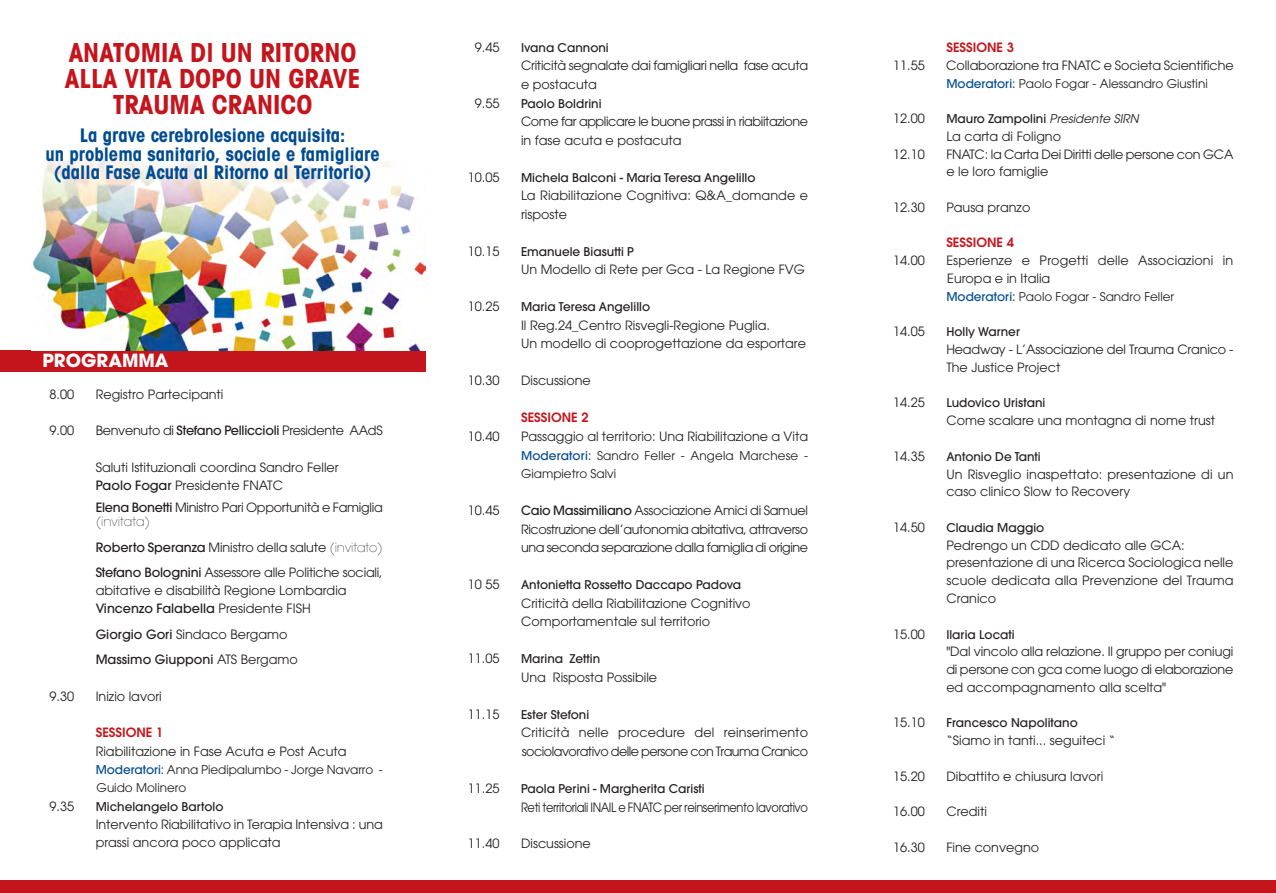
<style>
.page{position:relative;width:1276px;height:893px;background:#fff}
.page>*{position:absolute;margin:0;border:0;box-sizing:border-box;transform-origin:0 0}
.t1{font:700 condensed 26.25px/26.2px "Avant Garde";color:#c4151c;text-align:center}
.t2{font:700 condensed 18.75px/18.8px "Avant Garde";color:#004c91;text-align:center}
.t3{font:700 18px "Avant Garde";color:#fff}
.t4{font:12.75px/17.7px "Avant Garde";color:#231f20}
.t5{font:12.75px/14.5px "Avant Garde";letter-spacing:-.02em;color:#231f20}
.t6{font:12.75px/18.6px "Avant Garde";letter-spacing:-.04em;color:#231f20}
.t7{font:12.75px/18.6px "Avant Garde";letter-spacing:-.03em;color:#231f20}
.t8{font:12.75px/17.7px "Avant Garde";letter-spacing:-.025em;color:#231f20}
.t9{font:12.75px "Avant Garde";letter-spacing:-.035em;color:#231f20;scale:.9 1}
.t10{font:500 12.75px/25.3px "Avant Garde";color:#231f20}
.t11{font:600 12.75px "Avant Garde";color:#c4151c}
.t12{font:500 12px "Avant Garde";color:#231f20}
.t13{font:12px/18.3px "Avant Garde";color:#231f20}
.s1{color:#fff}
.s2{font-weight:500}
.s3{font-weight:200}
.s4{font-weight:400}
.s5{font-weight:500;color:#004c91}
.s6{font-weight:400;font-style:italic}
</style>
<div class="page">
<div style="left:0;top:351px;width:425px;height:21px;background:#c4151c"></div>
<img style="left:45px;top:276px;width:380px;height:75px">
<img style="left:31px;top:161px;width:394px;height:115px">
<div style="left:0;top:881px;width:1276px;height:12px;background:#c4151c"></div>
<h1 class="t1" style="left:65px;top:41px;width:297px">ANATOMIA Dl UN RITORNO<br>ALLA VITA DOPO UN GRAVE<br>TRAUMA CRANICO</h1>
<h2 class="t2" style="left:45px;top:127px;width:336px">La grave cerebrolesione acquisita:<br>un problema sanitario, sociale e famigliare (dalla Fase Acuta al Ritorno al Territorio)</h2>
<h3 class="t3" style="left:43px;top:354px;width:128px">PROGRAMMA</h3>
<p class="t4" style="left:43px;top:386px;width:33px"><span class="s1">0</span>8.00</p>
<p class="t4" style="left:96px;top:386px;width:129px">Registro Partecipanti</p>
<p class="t4" style="left:43px;top:423px;width:33px"><span class="s1">0</span>9.00</p>
<p class="t5" style="left:96px;top:424px;width:288px">Benvenuto di <span class="s2">Stefano Pelliccioli</span> Presidente AAdS</p>
<p class="t4" style="left:96px;top:459px;width:244px;line-height:18.3px">Saluti Istituzionali coordina Sandro Feller<br><span class="s2">Paolo Fogar</span> Presidente FNATC</p>
<p class="t5" style="left:96px;top:501px;width:289px"><span class="s2">Elena Bonetti</span> Ministro Pari Opportunità e Famiglia <span class="s3">(invitata)</span></p>
<p class="t4" style="left:96px;top:535px;width:289px;line-height:25.3px"><span class="s2">Roberto Speranza</span> Ministro della salute <span class="s3">(invitato)<br></span><span class="s2">Stefano Bolognini</span> Assessore alle Politiche sociali,</p>
<p class="t4" style="left:96px;top:582px;width:252px;line-height:18.3px">abitative e disabilità Regione Lombardia<br><span class="s2">Vincenzo Falabella</span> Presidente FISH</p>
<p class="t10" style="left:96px;top:623px;width:204px">Giorgio Gori <span class="s4">Sindaco Bergamo<br></span>Massimo Giupponi <span class="s4">ATS Bergamo</span></p>
<p class="t4" style="left:43px;top:688px;width:33px"><span class="s1">0</span>9.30</p>
<p class="t4" style="left:96px;top:688px;width:68px">Inizio lavori</p>
<p class="t11" style="left:96px;top:728px;width:69px">SESSIONE 1</p>
<p class="t4" style="left:96px;top:743px;width:252px">Riabilitazione in Fase Acuta e Post Acuta</p>
<p class="t13" style="left:96px;top:761px;width:289px"><span class="s5">Moderatori:</span> Anna Piedipalumbo - Jorge Navarro -<br>Guido Molinero</p>
<p class="t4" style="left:43px;top:798px;width:33px"><span class="s1">0</span>9.35</p>
<p class="t12" style="left:96px;top:802px;width:129px">Michelangelo Bartolo</p>
<p class="t4" style="left:96px;top:816px;width:289px;line-height:18.3px">Intervento Riabilitativo in Terapia Intensiva : una prassi ancora poco applicata</p>
<p class="t4" style="left:468px;top:40px;width:33px"><span class="s1">0</span>9.45</p>
<p class="t12" style="left:521px;top:43px;width:89px">Ivana Cannoni</p>
<p class="t5" style="left:521px;top:58px;width:289px;line-height:18.6px">Criticità segnalate dai famigliari nella fase acuta e postacuta</p>
<p class="t4" style="left:468px;top:95px;width:33px"><span class="s1">0</span>9.55</p>
<p class="t12" style="left:521px;top:99px;width:82px">Paolo Boldrini</p>
<p class="t7" style="left:521px;top:113px;width:289px">Come far applicare le buone prassi in riabiitazione in fase acuta e postacuta</p>
<p class="t4" style="left:468px;top:169px;width:33px">10.05</p>
<p class="t12" style="left:521px;top:173px;width:236px">Michela Balconi - Maria Teresa Angelillo</p>
<p class="t4" style="left:521px;top:187px;width:289px;line-height:18.6px">La Riabilitazione Cognitiva: Q&amp;A_domande e risposte</p>
<p class="t4" style="left:468px;top:243px;width:33px">10.15</p>
<p class="t12" style="left:521px;top:247px;width:114px">Emanuele Biasutti P</p>
<p class="t4" style="left:521px;top:262px;width:285px">Un Modello di Rete per Gca - La Regione FVG</p>
<p class="t4" style="left:468px;top:299px;width:33px">10.25</p>
<p class="t12" style="left:521px;top:302px;width:131px">Maria Teresa Angelillo</p>
<p class="t4" style="left:521px;top:317px;width:286px;line-height:18.6px">Il Reg.24_Centro Risvegli-Regione Puglia.<br>Un modello di cooprogettazione da esportare</p>
<p class="t4" style="left:468px;top:373px;width:33px">10.30</p>
<p class="t4" style="left:521px;top:373px;width:71px">Discussione</p>
<p class="t11" style="left:521px;top:413px;width:69px">SESSIONE 2</p>
<p class="t4" style="left:468px;top:429px;width:33px">10.40</p>
<p class="t4" style="left:521px;top:429px;width:288px">Passaggio al territorio: Una Riabilitazione a Vita</p>
<p class="t13" style="left:521px;top:447px;width:289px"><span class="s5">Moderatori:</span> Sandro Feller - Angela Marchese -<br>Giampietro Salvi</p>
<p class="t4" style="left:468px;top:503px;width:33px">10.45</p>
<p class="t4" style="left:521px;top:502px;width:288px;line-height:18.6px;text-align:justify"><span class="s2">Caio Massimiliano</span> Associazione Amici di Samuel Ricostruzione dell’autonomia abitativa, attraverso una seconda separazione dalla famiglia di origine</p>
<p class="t4" style="left:468px;top:577px;width:33px">10 55</p>
<p class="t12" style="left:521px;top:580px;width:222px">Antonietta Rossetto Daccapo Padova</p>
<p class="t4" style="left:521px;top:595px;width:231px;line-height:18.6px">Criticità della Riabilitazione Cognitivo<br>Comportamentale sul territorio</p>
<p class="t4" style="left:468px;top:651px;width:33px">11.05</p>
<p class="t12" style="left:521px;top:654px;width:81px">Marina Zettin</p>
<p class="t4" style="left:521px;top:669px;width:138px">Una Risposta Possibile</p>
<p class="t4" style="left:468px;top:706px;width:33px">11.15</p>
<p class="t12" style="left:521px;top:710px;width:70px">Ester Stefoni</p>
<p class="t6" style="left:521px;top:725px;width:289px">Criticità nelle procedure del reinserimento sociolavorativo delle persone con Trauma Cranico</p>
<p class="t4" style="left:468px;top:781px;width:33px">11.25</p>
<p class="t12" style="left:521px;top:784px;width:185px">Paola Perini - Margherita Caristi</p>
<p class="t9" style="left:521px;top:802px;width:320px">Reti territoriali INAIL e FNATC per reinserimento lavorativo</p>
<p class="t4" style="left:468px;top:836px;width:33px">11.40</p>
<p class="t4" style="left:521px;top:836px;width:71px">Discussione</p>
<p class="t11" style="left:946px;top:43px;width:69px">SESSIONE 3</p>
<p class="t4" style="left:893px;top:57px;width:33px">11.55</p>
<p class="t4" style="left:946px;top:57px;width:289px">Collaborazione tra FNATC e Societa Scientifiche</p>
<p class="t13" style="left:946px;top:75px;width:263px"><span class="s5">Moderatori:</span> Paolo Fogar - Alessandro Giustini</p>
<p class="t4" style="left:893px;top:111px;width:33px">12.00</p>
<p class="t12" style="left:946px;top:114px;width:196px">Mauro Zampolini <span class="s6">Presidente SIRN</span></p>
<p class="t4" style="left:946px;top:128px;width:116px">La carta di Foligno</p>
<p class="t4" style="left:893px;top:146px;width:33px">12.10</p>
<p class="t8" style="left:946px;top:146px;width:288px">FNATC: la Carta Dei Diritti delle persone con GCA e le loro famiglie</p>
<p class="t4" style="left:893px;top:200px;width:33px">12.30</p>
<p class="t4" style="left:946px;top:200px;width:85px">Pausa pranzo</p>
<p class="t11" style="left:946px;top:238px;width:69px">SESSIONE 4</p>
<p class="t4" style="left:893px;top:253px;width:33px">14.00</p>
<p class="t4" style="left:946px;top:253px;width:288px">Esperienze e Progetti delle Associazioni in<br>Europa e in Italia</p>
<p class="t13" style="left:946px;top:288px;width:229px"><span class="s5">Moderatori:</span> Paolo Fogar - Sandro Feller</p>
<p class="t4" style="left:893px;top:324px;width:33px">14.05</p>
<p class="t12" style="left:946px;top:327px;width:75px">Holly Warner</p>
<p class="t4" style="left:946px;top:342px;width:289px">Headway - L’Associazione del Trauma Cranico -<br>The Justice Project</p>
<p class="t4" style="left:893px;top:395px;width:33px">14.25</p>
<p class="t12" style="left:946px;top:399px;width:100px">Ludovico Uristani</p>
<p class="t4" style="left:946px;top:413px;width:270px">Come scalare una montagna di nome trust</p>
<p class="t4" style="left:893px;top:448px;width:33px">14.35</p>
<p class="t12" style="left:946px;top:452px;width:96px">Antonio De Tanti</p>
<p class="t4" style="left:946px;top:466px;width:289px">Un Risveglio inaspettato: presentazione di un caso clinico Slow to Recovery</p>
<p class="t4" style="left:893px;top:520px;width:33px">14.50</p>
<p class="t12" style="left:946px;top:523px;width:99px">Claudia Maggio</p>
<p class="t4" style="left:946px;top:537px;width:289px">Pedrengo un CDD dedicato alle GCA: presentazione di una Ricerca Sociologica nelle scuole dedicata alla Prevenzione del Trauma Cranico</p>
<p class="t4" style="left:893px;top:626px;width:33px">15.00</p>
<p class="t12" style="left:946px;top:630px;width:70px">Ilaria Locati</p>
<p class="t4" style="left:946px;top:644px;width:289px;text-align:justify">"Dal vincolo alla relazione. Il gruppo per coniugi di persone con gca come luogo di elaborazione ed accompagnamento alla scelta"</p>
<p class="t4" style="left:893px;top:715px;width:33px">15.10</p>
<p class="t12" style="left:946px;top:719px;width:133px">Francesco Napolitano</p>
<p class="t4" style="left:946px;top:733px;width:170px">“Siamo in tanti... seguiteci “</p>
<p class="t4" style="left:893px;top:768px;width:33px">15.20</p>
<p class="t4" style="left:946px;top:768px;width:158px">Dibattito e chiusura lavori</p>
<p class="t4" style="left:893px;top:804px;width:33px">16.00</p>
<p class="t4" style="left:946px;top:804px;width:42px">Crediti</p>
<p class="t4" style="left:893px;top:839px;width:33px">16.30</p>
<p class="t4" style="left:946px;top:839px;width:94px">Fine convegno</p>
</div>
